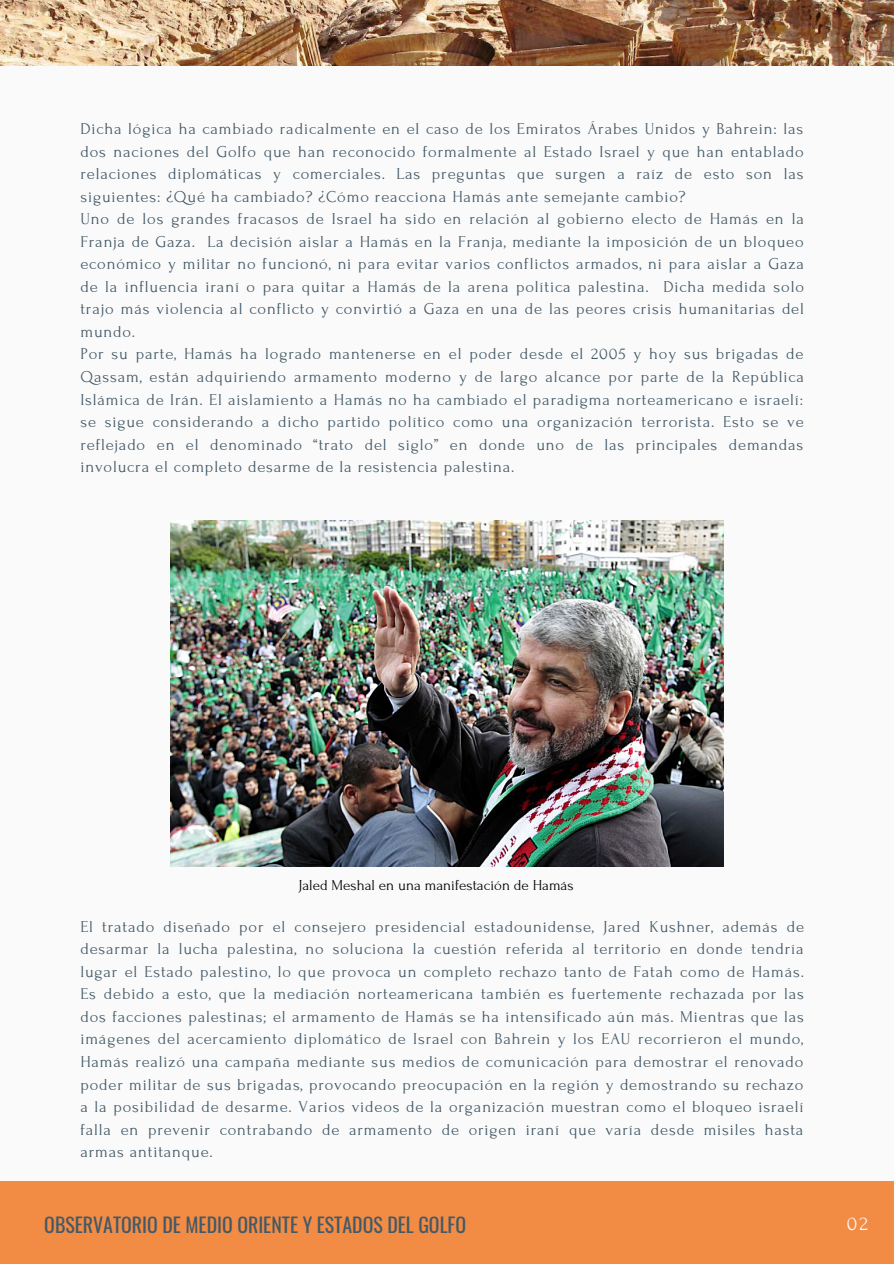
<style>
.page{position:relative;width:894px;height:1264px;background:#fff}
.page>*{position:absolute;margin:0;border:0;box-sizing:border-box;transform-origin:0 0}
.t1{font:19.8px "Oswald";color:#435967}
.t2{font:19.8px "Forum";color:#fafafa}
.t3{font:16.5px/22.5px "Forum";letter-spacing:.05em;color:#435967}
.t4{font:15px "Forum";color:#000}
</style>
<div class="page">
<div style="left:0;top:0;width:893px;height:1263px;background:#fafafa"></div>
<div style="left:0;top:1181px;width:893px;height:82px;background:#f28b43"></div>
<img style="left:0;top:0;width:893px;height:66px">
<img style="left:171px;top:520px;width:551px;height:346px">
<p class="t3" style="left:80px;top:118px;width:725px">Dicha lógica ha cambiado radicalmente en el caso de los Emiratos Árabes Unidos y Bahrein: las dos naciones del Golfo que han reconocido formalmente al Estado Israel y que han entablado relaciones diplomáticas y comerciales. Las preguntas que surgen a raíz de esto son las siguientes: ¿Qué ha cambiado? ¿Cómo reacciona Hamás ante semejante cambio?<br>Uno de los grandes fracasos de Israel ha sido en relación al gobierno electo de Hamás en la Franja de Gaza. La decisión aislar a Hamás en la Franja, mediante la imposición de un bloqueo económico y militar no funcionó, ni para evitar varios conflictos armados, ni para aislar a Gaza de la influencia iraní o para quitar a Hamás de la arena política palestina. Dicha medida solo trajo más violencia al conflicto y convirtió a Gaza en una de las peores crisis humanitarias del mundo.<br>Por su parte, Hamás ha logrado mantenerse en el poder desde el 2005 y hoy sus brigadas de Qassam, están adquiriendo armamento moderno y de largo alcance por parte de la República Islámica de Irán. El aislamiento a Hamás no ha cambiado el paradigma norteamericano e israelí: se sigue considerando a dicho partido político como una organización terrorista. Esto se ve reflejado en el denominado “trato del siglo” en donde uno de las principales demandas involucra el completo desarme de la resistencia palestina.</p>
<p class="t4" style="left:298px;top:876px;width:277px">Jaled Meshal en una manifestación de Hamás</p>
<p class="t3" style="left:80px;top:915px;width:725px;text-align:justify">El tratado diseñado por el consejero presidencial estadounidense, Jared Kushner, además de desarmar la lucha palestina, no soluciona la cuestión referida al territorio en donde tendría lugar el Estado palestino, lo que provoca un completo rechazo tanto de Fatah como de Hamás.<br>Es debido a esto, que la mediación norteamericana también es fuertemente rechazada por las dos facciones palestinas; el armamento de Hamás se ha intensificado aún más. Mientras que las imágenes del acercamiento diplomático de Israel con Bahrein y los EAU recorrieron el mundo, Hamás realizó una campaña mediante sus medios de comunicación para demostrar el renovado poder militar de sus brigadas, provocando preocupación en la región y demostrando su rechazo a la posibilidad de desarme. Varios videos de la organización muestran como el bloqueo israelí falla en prevenir contrabando de armamento de origen iraní que varía desde misiles hasta armas antitanque.</p>
<p class="t1" style="left:44px;top:1209px;width:423px">OBSERVATORIO DE MEDIO ORIENTE Y ESTADOS DEL GOLFO</p>
<p class="t2" style="left:846px;top:1212px;width:23px">02</p>
</div>
